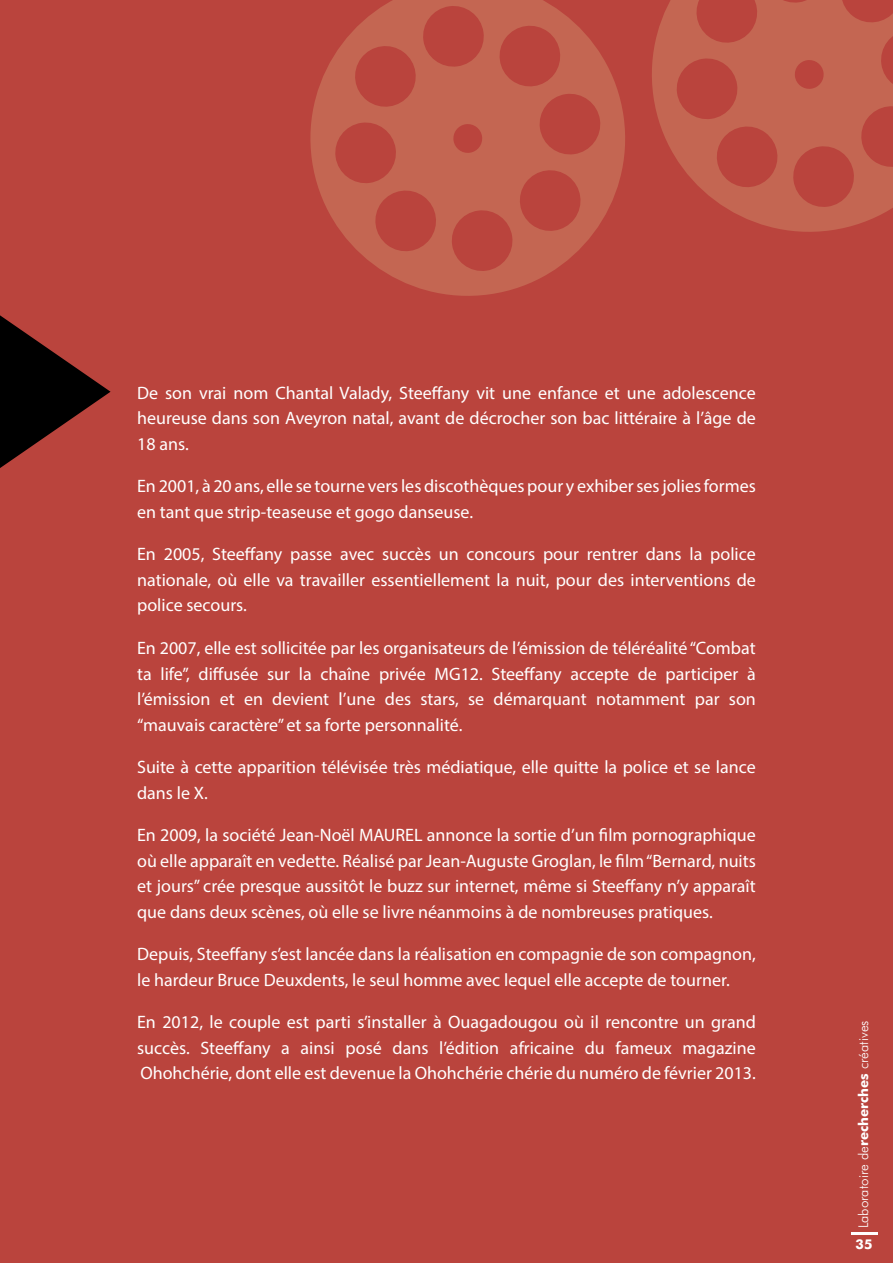
<style>
.page{position:relative;width:893px;height:1263px;background:#ba443d}
.page>*{position:absolute;margin:0;border:0;box-sizing:border-box;transform-origin:0 0}
.t1{font:18px/25.5px "Myriad Pro";color:#fff;text-align:justify}
.t2{font:300 13.5px "Futura BT";color:#fff}
.t3{font:700 13.5px "Futura BT";color:#fff}
.s1{font-weight:700}
</style>
<div class="page">
<hr style="left:851px;top:1232px;width:26px;height:2px;background:#fff">
<svg style="left:0;top:315px;width:111px;height:153px"></svg>
<svg style="left:310px;top:0;width:315px;height:296px"></svg>
<svg style="left:333px;top:4px;width:269px;height:269px;fill:#c46652"></svg>
<svg style="left:452px;top:123px;width:31px;height:31px"></svg>
<svg style="left:652px;top:0;width:238px;height:232px"></svg>
<svg style="left:675px;top:0;width:218px;height:209px;fill:#c46652"></svg>
<svg style="left:794px;top:59px;width:31px;height:31px"></svg>
<p class="t1" style="left:137px;top:380px;width:620px">De son vrai nom Chantal Valady, Steeffany vit une enfance et une adolescence heureuse dans son Aveyron natal, avant de décrocher son bac littéraire à l’âge de 18 ans.</p>
<p class="t1" style="left:137px;top:473px;width:620px">En 2001, à 20 ans, elle se tourne vers les discothèques pour y exhiber ses jolies formes en tant que strip-teaseuse et gogo danseuse.</p>
<p class="t1" style="left:137px;top:541px;width:620px">En 2005, Steeffany passe avec succès un concours pour rentrer dans la police nationale, où elle va travailler essentiellement la nuit, pour des interventions de police secours.</p>
<p class="t1" style="left:137px;top:635px;width:620px">En 2007, elle est sollicitée par les organisateurs de l’émission de téléréalité ‘‘Combat ta life’’, diffusée sur la chaîne privée MG12. Steeffany accepte de participer à l’émission et en devient l’une des stars, se démarquant notamment par son ‘‘mauvais caractère’’ et sa forte personnalité.</p>
<p class="t1" style="left:137px;top:754px;width:620px">Suite à cette apparition télévisée très médiatique, elle quitte la police et se lance dans le X.</p>
<p class="t1" style="left:137px;top:822px;width:620px">En 2009, la société Jean-Noël MAUREL annonce la sortie d’un film pornographique où elle apparaît en vedette. Réalisé par Jean-Auguste Groglan, le film ‘‘Bernard, nuits et jours’’ crée presque aussitôt le buzz sur internet, même si Steeffany n’y apparaît que dans deux scènes, où elle se livre néanmoins à de nombreuses pratiques.</p>
<p class="t1" style="left:137px;top:941px;width:620px">Depuis, Steeffany s’est lancée dans la réalisation en compagnie de son compagnon, le hardeur Bruce Deuxdents, le seul homme avec lequel elle accepte de tourner.</p>
<p class="t1" style="left:137px;top:1009px;width:620px">En 2012, le couple est parti s’installer à Ouagadougou où il rencontre un grand succès. Steeffany a ainsi posé dans l’édition africaine du fameux magazine Ohohchérie, dont elle est devenue la Ohohchérie chérie du numéro de février 2013.</p>
<p class="t2" style="left:855px;top:1228px;width:209px;rotate:-90deg">Laboratoire de<span class="s1">recherches</span> créatives</p>
<p class="t3" style="left:856px;top:1236px;width:18px">35</p>
</div>
